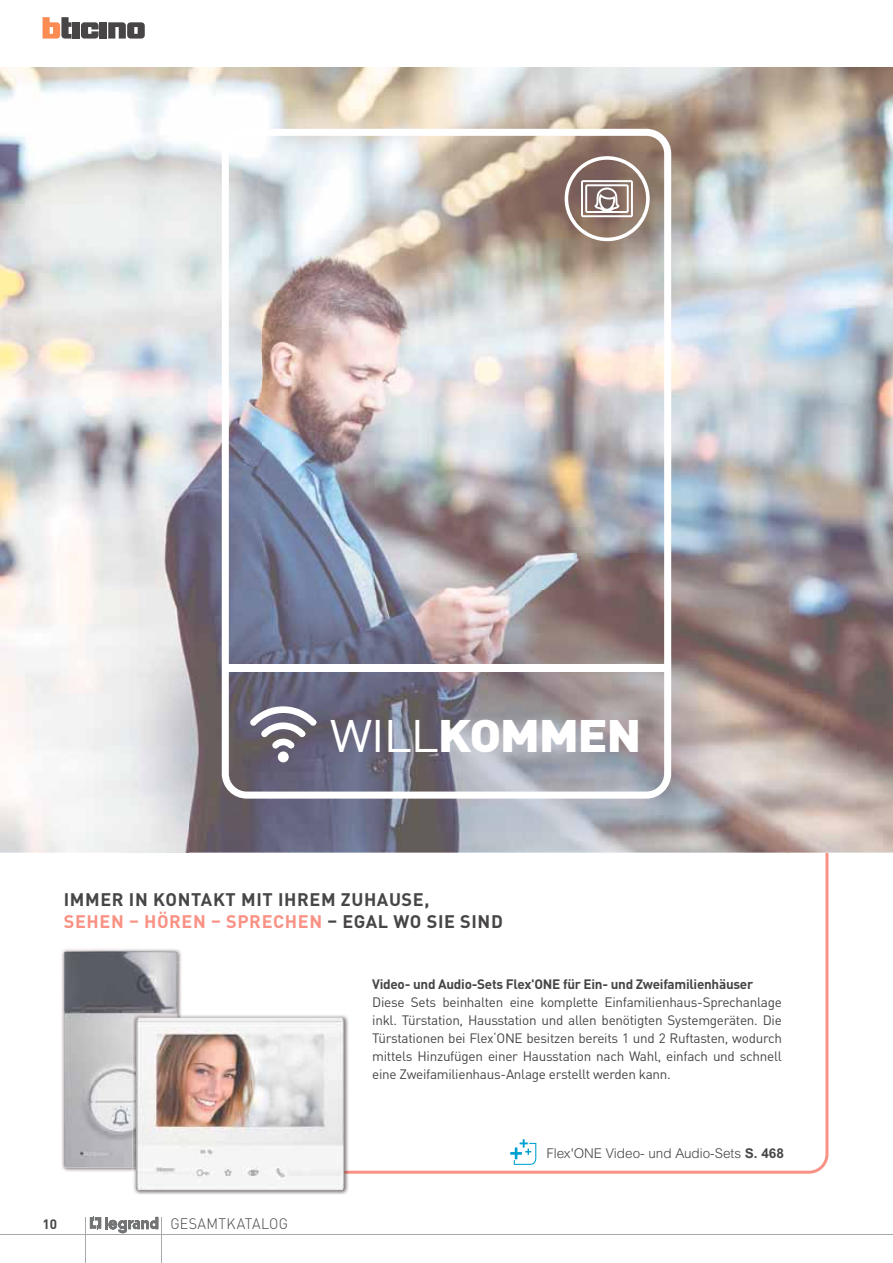
<style>
.page{position:relative;width:893px;height:1263px;background:#fff}
.page>*{position:absolute;margin:0;border:0;box-sizing:border-box;transform-origin:0 0}
.t1{font:900 45px "DIN Pro";letter-spacing:-.03em;color:#fff;scale:1.11 1}
.t2{font:700 18px/21.6px "DIN Pro";letter-spacing:.035em;color:#474545}
.t3{font:300 15px "DIN Pro";letter-spacing:.025em;color:#474545;scale:.95 1}
.t4{font:13.5px/18px "DIN Pro";letter-spacing:-.02em;color:#474545;text-align:justify}
.t5{font:700 13.5px "DIN Pro";letter-spacing:-.02em;color:#474545}
.t6{font:300 13.5px "Arial";color:#474545}
.s1{font-weight:400}
.s2{color:#f99184}
.s3{font-family:"Arial MT Std";font-weight:700}
</style>
<div class="page">
<svg style="left:81px;top:22px;width:18px;height:17px"></svg>
<div style="left:100px;top:22px;width:7px;height:17px;background:#474545"></div>
<div style="left:73px;top:22px;width:7px;height:17px;background:#474545"></div>
<svg style="left:43px;top:17px;width:29px;height:22px"></svg>
<svg style="left:108px;top:22px;width:37px;height:17px"></svg>
<hr style="left:162px;top:1217px;width:1px;height:46px;background:#a7a9ab">
<hr style="left:85px;top:1217px;width:1px;height:46px;background:#a7a9ab">
<hr style="left:0;top:1234px;width:893px;height:1px;background:#a7a9ab">
<svg style="left:349px;top:853px;width:479px;height:321px"></svg>
<img style="left:0;top:67px;width:893px;height:786px">
<img style="left:124px;top:816px;width:64px;height:37px">
<img style="left:222px;top:129px;width:449px;height:670px">
<div style="left:225px;top:665px;width:441px;height:7px;background:#fff"></div>
<svg style="left:250px;top:706px;width:66px;height:56px"></svg>
<svg style="left:565px;top:156px;width:85px;height:85px"></svg>
<svg style="left:90px;top:1216px;width:68px;height:17px"></svg>
<img style="left:61px;top:949px;width:120px;height:223px">
<img style="left:124px;top:949px;width:57px;height:14px">
<img style="left:64px;top:951px;width:113px;height:217px">
<img style="left:134px;top:1015px;width:214px;height:180px">
<img style="left:344px;top:1170px;width:5px;height:4px">
<img style="left:132px;top:1014px;width:45px;height:153px">
<img style="left:136px;top:1017px;width:208px;height:173px">
<svg style="left:510px;top:1139px;width:26px;height:26px"></svg>
<h1 class="t1" style="left:330px;top:710px;width:282px"><span class="s1">WILL</span>KOMMEN</h1>
<h2 class="t2" style="left:64px;top:891px;width:440px">IMMER IN KONTAKT MIT IHREM ZUHAUSE,<br><span class="s2">SEHEN – HÖREN – SPRECHEN</span> – EGAL WO SIE SIND</h2>
<p class="t5" style="left:372px;top:979px;width:382px">Video- und Audio-Sets Flex'ONE für Ein- und Zweifamilienhäuser</p>
<p class="t4" style="left:372px;top:995px;width:411px">Diese Sets beinhalten eine komplette Einfamilienhaus-Sprechanlage inkl. Türstation, Hausstation und allen benötigten Systemgeräten. Die Türstationen bei Flex‘ONE besitzen bereits 1 und 2 Ruftasten, wodurch mittels Hinzufügen einer Hausstation nach Wahl, einfach und schnell eine Zweifamilienhaus-Anlage erstellt werden kann.</p>
<p class="t5" style="left:43px;top:1219px;width:16px">10</p>
<p class="t3" style="left:171px;top:1215px;width:125px">GESAMTKATALOG</p>
<p class="t6" style="left:546px;top:1148px;width:239px">Flex'ONE Video- und Audio-Sets <span class="s3">S. 468</span></p>
</div>
